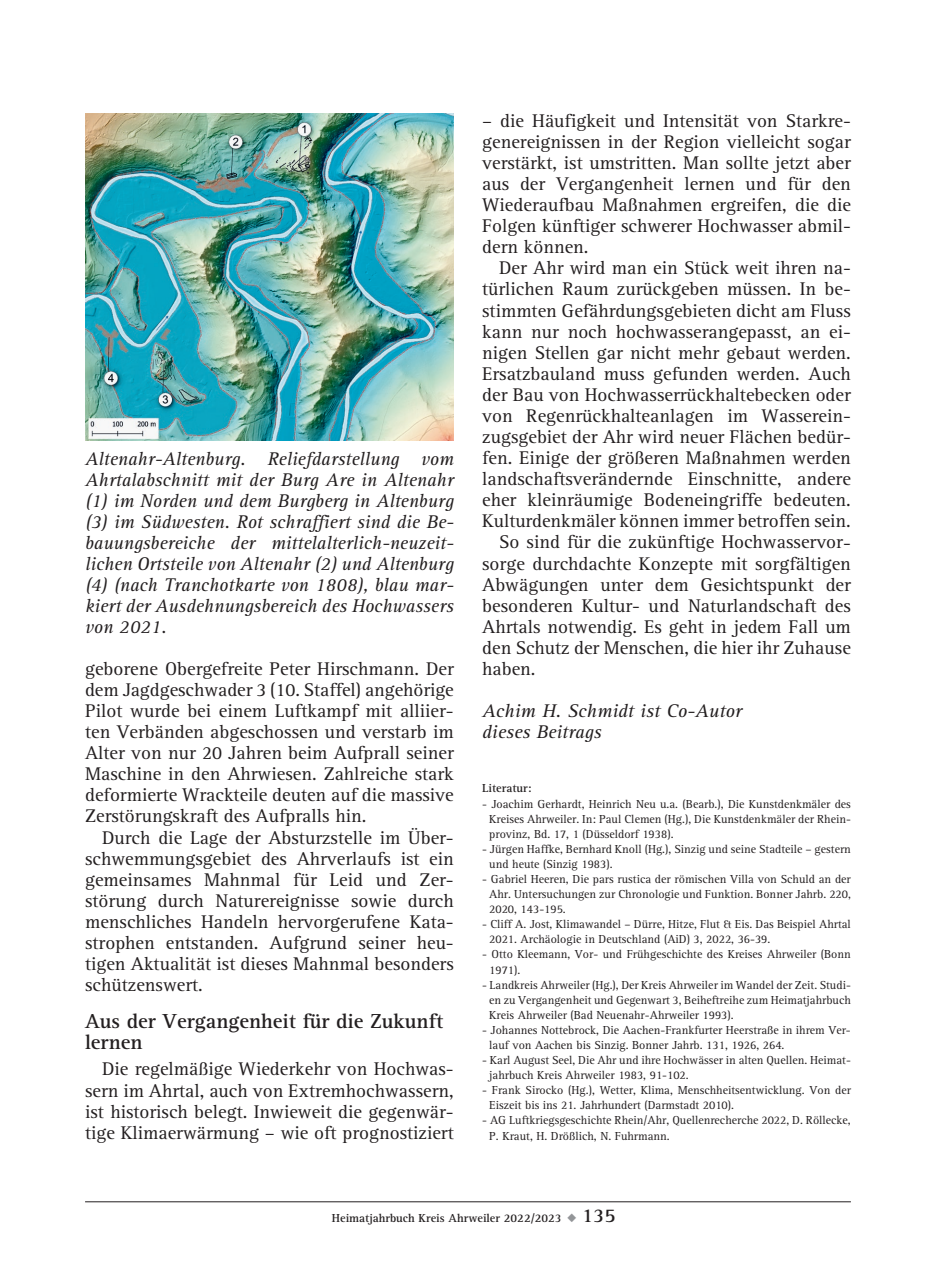
<style>
.page{position:relative;width:936px;height:1276px;background:#fff}
.page>*{position:absolute;margin:0;border:0;box-sizing:border-box;transform-origin:0 0}
.t1{font:700 21px/21px "AT Rotis Serif";color:#231f20}
.t2{font:19px/21px "AT Rotis Serif";color:#231f20;text-align:justify}
.t3{font:italic 19px/21px "AT Rotis Serif";color:#231f20}
.t4{font:12px/15px "AT Rotis Serif";color:#231f20}
.t5{font:700 12px "AT Rotis Serif";color:#231f20}
.s1{color:#939598}
.s2{font-size:20px}
</style>
<div class="page">
<hr style="left:85px;top:1201px;width:765px;height:1px;background:#231f20">
<img style="left:85px;top:113px;width:369px;height:327px">
<p class="t3" style="left:85px;top:448px;width:370px;text-align:justify">Altenahr-Altenburg. Reliefdarstellung vom Ahrtalabschnitt mit der Burg Are in Altenahr (1) im Norden und dem Burgberg in Altenburg (3) im Südwesten. Rot schraffiert sind die Be&shy;bauungsbereiche der mittelalterlich-neuzeit&shy;lichen Ortsteile von Altenahr (2) und Altenburg (4) (nach Tranchotkarte von 1808), blau mar&shy;kiert der Ausdehnungsbereich des Hochwassers von 2021.</p>
<p class="t2" style="left:85px;top:658px;width:370px">geborene Obergefreite Peter Hirschmann. Der dem Jagdgeschwader 3 (10. Staffel) angehörige Pilot wurde bei einem Luftkampf mit alliier&shy;ten Verbänden abgeschossen und verstarb im Alter von nur 20 Jahren beim Aufprall seiner Maschine in den Ahrwiesen. Zahlreiche stark deformierte Wrackteile deuten auf die massive Zerstörungskraft des Aufpralls hin.</p>
<p class="t2" style="left:85px;top:827px;width:370px;text-indent:17px">Durch die Lage der Absturzstelle im Über&shy;schwemmungsgebiet des Ahrverlaufs ist ein gemeinsames Mahnmal für Leid und Zer&shy;störung durch Naturereignisse sowie durch menschliches Handeln hervorgerufene Kata&shy;strophen entstanden. Aufgrund seiner heu&shy;tigen Aktualität ist dieses Mahnmal besonders schützenswert.</p>
<p class="t1" style="left:85px;top:1010px;width:359px">Aus der Vergangenheit für die Zukunft lernen</p>
<p class="t2" style="left:85px;top:1059px;width:370px;text-indent:17px">Die regelmäßige Wiederkehr von Hochwas&shy;sern im Ahrtal, auch von Extremhochwassern, ist historisch belegt. Inwieweit die gegenwär&shy;tige Klimaerwärmung – wie oft prognostiziert</p>
<p class="t2" style="left:482px;top:111px;width:370px">– die Häufigkeit und Intensität von Starkre&shy;genereignissen in der Region vielleicht sogar verstärkt, ist umstritten. Man sollte jetzt aber aus der Vergangenheit lernen und für den Wiederaufbau Maßnahmen ergreifen, die die Folgen künftiger schwerer Hochwasser abmil&shy;dern können.</p>
<p class="t2" style="left:499px;top:258px;width:353px">Der Ahr wird man ein Stück weit ihren na-</p>
<p class="t2" style="left:482px;top:279px;width:370px">türlichen Raum zurückgeben müssen. In be-</p>
<p class="t2" style="left:482px;top:300px;width:370px">stimmten Gefährdungsgebieten dicht am Fluss</p>
<p class="t2" style="left:482px;top:321px;width:370px">kann nur noch hochwasserangepasst, an ei-</p>
<p class="t2" style="left:482px;top:342px;width:370px">nigen Stellen gar nicht mehr gebaut werden.</p>
<p class="t2" style="left:482px;top:363px;width:370px">Ersatzbauland muss gefunden werden. Auch</p>
<p class="t2" style="left:482px;top:385px;width:370px">der Bau von Hochwasserrückhaltebecken oder</p>
<p class="t2" style="left:482px;top:406px;width:370px">von Regenrückhalteanlagen im Wasserein-</p>
<p class="t2" style="left:482px;top:427px;width:370px">zugsgebiet der Ahr wird neuer Flächen bedür-</p>
<p class="t2" style="left:482px;top:448px;width:370px">fen. Einige der größeren Maßnahmen werden</p>
<p class="t2" style="left:482px;top:469px;width:370px">landschaftsverändernde Einschnitte, andere</p>
<p class="t2" style="left:482px;top:490px;width:370px">eher kleinräumige Bodeneingriffe bedeuten.</p>
<p class="t2" style="left:482px;top:511px;width:370px">Kulturdenkmäler können immer betroffen sein.</p>
<p class="t2" style="left:499px;top:532px;width:353px">So sind für die zukünftige Hochwasservor-</p>
<p class="t2" style="left:482px;top:553px;width:370px">sorge durchdachte Konzepte mit sorgfältigen</p>
<p class="t2" style="left:482px;top:574px;width:370px">Abwägungen unter dem Gesichtspunkt der</p>
<p class="t2" style="left:482px;top:595px;width:370px">besonderen Kultur- und Naturlandschaft des</p>
<p class="t2" style="left:482px;top:616px;width:370px">Ahrtals notwendig. Es geht in jedem Fall um</p>
<p class="t2" style="left:482px;top:637px;width:370px">den Schutz der Menschen, die hier ihr Zuhause</p>
<p class="t2" style="left:482px;top:659px;width:55px">haben.</p>
<p class="t3" style="left:482px;top:701px;width:261px">Achim H. Schmidt ist Co-Autor dieses Beitrags</p>
<p class="t5" style="left:482px;top:781px;width:51px">Literatur:</p>
<p class="t4" style="left:489px;top:796px;width:363px;text-align:justify;text-indent:-7px">- Joachim Gerhardt, Heinrich Neu u.a. (Bearb.), Die Kunstdenkmäler des Kreises Ahrweiler. In: Paul Clemen (Hg.), Die Kunstdenkmäler der Rhein&shy;provinz, Bd. 17, 1 (Düsseldorf 1938).</p>
<p class="t4" style="left:489px;top:841px;width:363px;text-indent:-7px">- Jürgen Haffke, Bernhard Knoll (Hg.), Sinzig und seine Stadteile – gestern und heute (Sinzig 1983).</p>
<p class="t4" style="left:489px;top:872px;width:363px;text-align:justify;text-indent:-7px">- Gabriel Heeren, Die pars rustica der römischen Villa von Schuld an der Ahr. Untersuchungen zur Chronologie und Funktion. Bonner Jahrb. 220, 2020, 143-195.</p>
<p class="t4" style="left:489px;top:917px;width:363px;text-indent:-7px">- Cliff A. Jost, Klimawandel – Dürre, Hitze, Flut &amp; Eis. Das Beispiel Ahrtal<br>2021. Archäologie in Deutschland (AiD) 3, 2022, 36-39.</p>
<p class="t4" style="left:489px;top:947px;width:363px;text-indent:-7px">- Otto Kleemann, Vor- und Frühgeschichte des Kreises Ahrweiler (Bonn<br>1971).</p>
<p class="t4" style="left:489px;top:977px;width:363px;text-align:justify;text-indent:-7px">- Landkreis Ahrweiler (Hg.), Der Kreis Ahrweiler im Wandel der Zeit. Studi&shy;en zu Vergangenheit und Gegenwart 3, Beiheftreihe zum Heimatjahrbuch Kreis Ahrweiler (Bad Neuenahr-Ahrweiler 1993).</p>
<p class="t4" style="left:489px;top:1022px;width:363px;text-indent:-7px">- Johannes Nottebrock, Die Aachen-Frankfurter Heerstraße in ihrem Ver&shy;lauf von Aachen bis Sinzig. Bonner Jahrb. 131, 1926, 264.</p>
<p class="t4" style="left:489px;top:1053px;width:363px;text-indent:-7px">- Karl August Seel, Die Ahr und ihre Hochwässer in alten Quellen. Heimat&shy;jahrbuch Kreis Ahrweiler 1983, 91-102.</p>
<p class="t4" style="left:489px;top:1083px;width:363px;text-indent:-7px">- Frank Sirocko (Hg.), Wetter, Klima, Menschheitsentwicklung. Von der<br>Eiszeit bis ins 21. Jahrhundert (Darmstadt 2010).</p>
<p class="t4" style="left:489px;top:1113px;width:363px;text-indent:-7px">- AG Luftkriegsgeschichte Rhein/Ahr, Quellenrecherche 2022, D. Röllecke,<br>P. Kraut, H. Drößlich, N. Fuhrmann.</p>
<p class="t5" style="left:332px;top:1210px;width:285px">Heimatjahrbuch Kreis Ahrweiler 2022/2023 <span class="s1">◆</span> <span class="s2">135</span></p>
</div>
